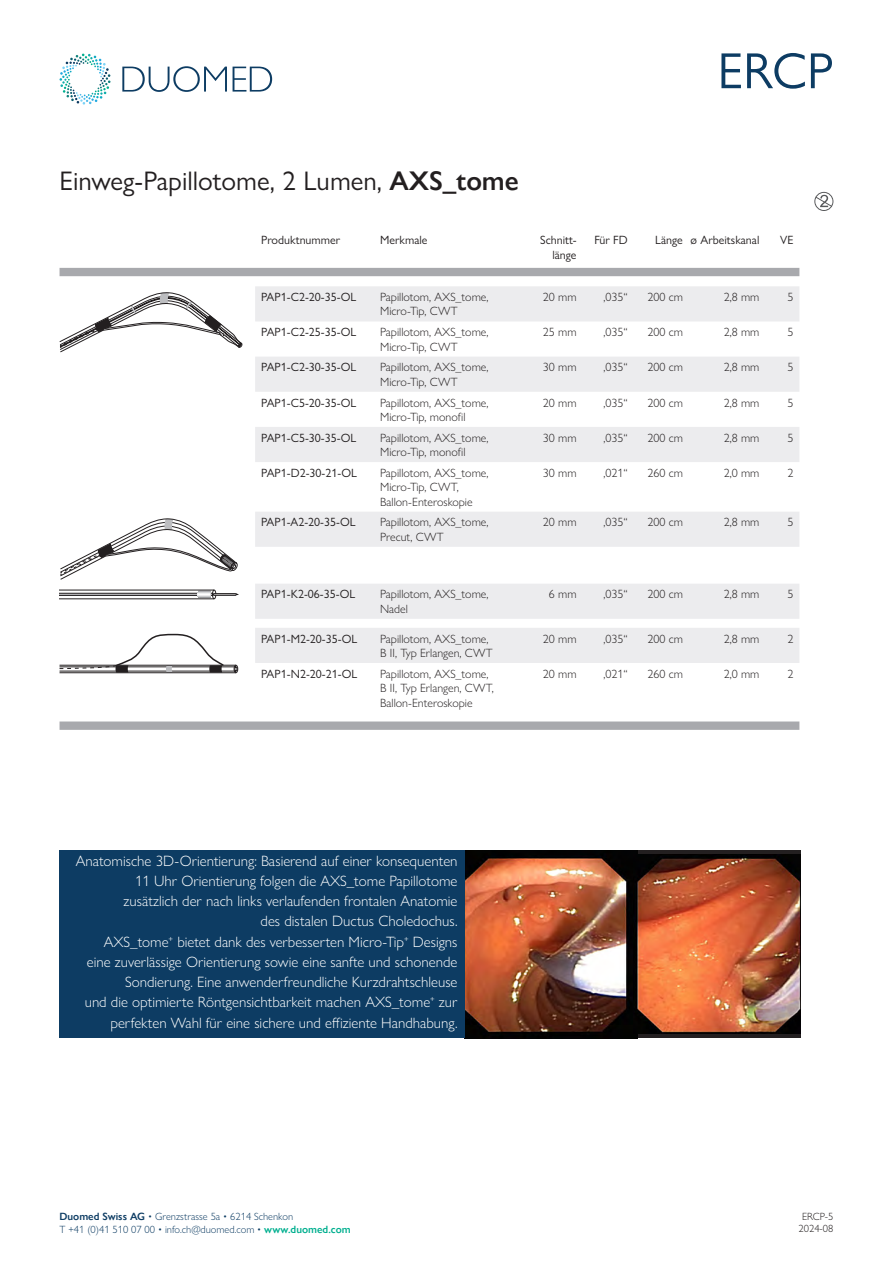
<style>
.page{position:relative;width:893px;height:1263px;background:#fff}
.page>*{position:absolute;margin:0;border:0;box-sizing:border-box;transform-origin:0 0}
.t1{font:51px "Gill Sans Nova";color:#0d3c63}
.Titel2{font:27px "Gill Sans Nova";color:#231f20}
.t2{font:300 15px/20.2px "Gill Sans Nova";color:#fff;text-align:right}
.t3{font:300 12px/14.4px "Gill Sans Nova";color:#231f20}
.t4{font:12px/14.4px "Gill Sans Nova";color:#231f20;text-align:right}
.t5{font:300 10.5px/13.2px "Gill Sans Nova";color:#0d3c63}
.t6{font:300 10.5px/12.6px "Gill Sans Nova";color:#231f20;text-align:center}
.s1{font-weight:600}
.s2{font-weight:600;color:#01af8f}
</style>
<div class="page">
<svg style="left:60px;top:54px;width:51px;height:51px"></svg>
<svg style="left:122px;top:66px;width:150px;height:26px"></svg>
<svg style="left:814px;top:192px;width:19px;height:19px"></svg>
<svg style="left:60px;top:268px;width:739px;height:462px"></svg>
<svg style="left:255px;top:286px;width:544px;height:377px;fill:#ececee"></svg>
<svg style="left:59px;top:292px;width:184px;height:61px"></svg>
<svg style="left:59px;top:517px;width:181px;height:82px"></svg>
<svg style="left:59px;top:633px;width:179px;height:40px"></svg>
<hr style="left:60px;top:672px;width:176px;height:1px;background:#231f20">
<hr style="left:60px;top:665px;width:176px;height:1px;background:#231f20">
<div style="left:465px;top:850px;width:335px;height:188px;background:#231f20"></div>
<img style="left:465px;top:850px;width:173px;height:188px">
<img style="left:634px;top:854px;width:166px;height:179px">
<div style="left:60px;top:850px;width:405px;height:188px;background:#0d3c63"></div>
<p class="Titel2" style="left:60px;top:164px;width:461px">Einweg-Papillotome, 2 Lumen, <span class="s1">AXS_tome</span></p>
<h1 class="t1" style="left:718px;top:40px;width:117px">ERCP</h1>
<p class="t4" style="left:261px;top:233px;width:81px">Produktnummer</p>
<p class="t4" style="left:380px;top:233px;width:49px">Merkmale</p>
<p class="t4" style="left:540px;top:233px;width:38px">Schnitt&shy;länge</p>
<p class="t4" style="left:594px;top:233px;width:35px">Für FD</p>
<p class="t4" style="left:655px;top:233px;width:29px">Länge</p>
<p class="t4" style="left:691px;top:233px;width:70px">ø Arbeitskanal</p>
<p class="t4" style="left:780px;top:233px;width:15px">VE</p>
<p class="t4" style="left:261px;top:290px;width:97px">PAP1-C2-20-35-OL</p>
<p class="t3" style="left:380px;top:290px;width:110px">Papillotom, AXS_tome,<br>Micro-Tip, CWT</p>
<p class="t3" style="left:543px;top:290px;width:35px">20 mm</p>
<p class="t3" style="left:603px;top:290px;width:26px">,035“</p>
<p class="t3" style="left:647px;top:290px;width:37px">200 cm</p>
<p class="t3" style="left:724px;top:290px;width:37px">2,8 mm</p>
<p class="t3" style="left:787px;top:290px;width:7px">5</p>
<p class="t4" style="left:261px;top:325px;width:97px">PAP1-C2-25-35-OL</p>
<p class="t3" style="left:380px;top:325px;width:110px">Papillotom, AXS_tome,</p>
<p class="t3" style="left:380px;top:339px;width:79px">Micro-Tip, CWT</p>
<p class="t3" style="left:543px;top:325px;width:35px">25 mm</p>
<p class="t3" style="left:603px;top:325px;width:26px">,035“</p>
<p class="t3" style="left:647px;top:325px;width:37px">200 cm</p>
<p class="t3" style="left:724px;top:325px;width:37px">2,8 mm</p>
<p class="t3" style="left:787px;top:325px;width:7px">5</p>
<p class="t4" style="left:261px;top:360px;width:97px">PAP1-C2-30-35-OL</p>
<p class="t3" style="left:380px;top:360px;width:110px">Papillotom, AXS_tome,</p>
<p class="t3" style="left:380px;top:374px;width:79px">Micro-Tip, CWT</p>
<p class="t3" style="left:543px;top:360px;width:35px">30 mm</p>
<p class="t3" style="left:603px;top:360px;width:26px">,035“</p>
<p class="t3" style="left:647px;top:360px;width:37px">200 cm</p>
<p class="t3" style="left:724px;top:360px;width:37px">2,8 mm</p>
<p class="t3" style="left:787px;top:360px;width:7px">5</p>
<p class="t4" style="left:261px;top:395px;width:97px">PAP1-C5-20-35-OL</p>
<p class="t3" style="left:380px;top:395px;width:110px">Papillotom, AXS_tome,</p>
<p class="t3" style="left:380px;top:409px;width:87px">Micro-Tip, monofil</p>
<p class="t3" style="left:543px;top:395px;width:35px">20 mm</p>
<p class="t3" style="left:603px;top:395px;width:26px">,035“</p>
<p class="t3" style="left:647px;top:395px;width:37px">200 cm</p>
<p class="t3" style="left:724px;top:395px;width:37px">2,8 mm</p>
<p class="t3" style="left:787px;top:395px;width:7px">5</p>
<p class="t4" style="left:261px;top:430px;width:97px">PAP1-C5-30-35-OL</p>
<p class="t3" style="left:380px;top:430px;width:110px">Papillotom, AXS_tome,</p>
<p class="t3" style="left:380px;top:445px;width:87px">Micro-Tip, monofil</p>
<p class="t3" style="left:543px;top:430px;width:35px">30 mm</p>
<p class="t3" style="left:603px;top:430px;width:26px">,035“</p>
<p class="t3" style="left:647px;top:430px;width:37px">200 cm</p>
<p class="t3" style="left:724px;top:430px;width:37px">2,8 mm</p>
<p class="t3" style="left:787px;top:430px;width:7px">5</p>
<p class="t4" style="left:261px;top:465px;width:97px">PAP1-D2-30-21-OL</p>
<p class="t3" style="left:380px;top:465px;width:110px">Papillotom, AXS_tome,</p>
<p class="t3" style="left:380px;top:480px;width:80px">Micro-Tip, CWT,</p>
<p class="t3" style="left:380px;top:494px;width:94px">Ballon-Enteroskopie</p>
<p class="t3" style="left:543px;top:465px;width:35px">30 mm</p>
<p class="t3" style="left:603px;top:465px;width:26px">,021“</p>
<p class="t3" style="left:647px;top:465px;width:37px">260 cm</p>
<p class="t3" style="left:724px;top:465px;width:37px">2,0 mm</p>
<p class="t3" style="left:787px;top:465px;width:7px">2</p>
<p class="t4" style="left:261px;top:515px;width:96px">PAP1-A2-20-35-OL</p>
<p class="t3" style="left:380px;top:515px;width:110px">Papillotom, AXS_tome,</p>
<p class="t3" style="left:380px;top:529px;width:65px">Precut, CWT</p>
<p class="t3" style="left:543px;top:515px;width:35px">20 mm</p>
<p class="t3" style="left:603px;top:515px;width:26px">,035“</p>
<p class="t3" style="left:647px;top:515px;width:37px">200 cm</p>
<p class="t3" style="left:724px;top:515px;width:37px">2,8 mm</p>
<p class="t3" style="left:787px;top:515px;width:7px">5</p>
<p class="t4" style="left:261px;top:587px;width:96px">PAP1-K2-06-35-OL</p>
<p class="t3" style="left:380px;top:587px;width:110px">Papillotom, AXS_tome,</p>
<p class="t3" style="left:380px;top:601px;width:29px">Nadel</p>
<p class="t3" style="left:549px;top:587px;width:29px">6 mm</p>
<p class="t3" style="left:603px;top:587px;width:26px">,035“</p>
<p class="t3" style="left:647px;top:587px;width:37px">200 cm</p>
<p class="t3" style="left:724px;top:587px;width:37px">2,8 mm</p>
<p class="t3" style="left:787px;top:587px;width:7px">5</p>
<p class="t4" style="left:261px;top:631px;width:98px">PAP1-M2-20-35-OL</p>
<p class="t3" style="left:380px;top:631px;width:110px">Papillotom, AXS_tome,</p>
<p class="t3" style="left:380px;top:645px;width:114px">B II, Typ Erlangen, CWT</p>
<p class="t3" style="left:543px;top:631px;width:35px">20 mm</p>
<p class="t3" style="left:603px;top:631px;width:26px">,035“</p>
<p class="t3" style="left:647px;top:631px;width:37px">200 cm</p>
<p class="t3" style="left:724px;top:631px;width:37px">2,8 mm</p>
<p class="t3" style="left:787px;top:631px;width:7px">2</p>
<p class="t4" style="left:261px;top:666px;width:98px">PAP1-N2-20-21-OL</p>
<p class="t3" style="left:380px;top:666px;width:110px">Papillotom, AXS_tome,</p>
<p class="t3" style="left:380px;top:681px;width:115px">B II, Typ Erlangen, CWT,<br>Ballon-Enteroskopie</p>
<p class="t3" style="left:543px;top:666px;width:35px">20 mm</p>
<p class="t3" style="left:603px;top:666px;width:26px">,021“</p>
<p class="t3" style="left:647px;top:666px;width:37px">260 cm</p>
<p class="t3" style="left:724px;top:666px;width:37px">2,0 mm</p>
<p class="t3" style="left:787px;top:666px;width:7px">2</p>
<p class="t2" style="left:76px;top:850px;width:383px">Anatomische 3D-Orientierung: Basierend auf einer konsequenten 11 Uhr Orientierung folgen die AXS_tome Papillotome<br>zusätzlich der nach links verlaufenden frontalen Anatomie<br>des distalen Ductus Choledochus.</p>
<p class="t2" style="left:85px;top:931px;width:374px">AXS_tome<sup>+</sup> bietet dank des verbesserten Micro-Tip<sup>+</sup> Designs eine zuverlässige Orientierung sowie eine sanfte und schonende Sondierung. Eine anwenderfreundliche Kurzdrahtschleuse<br>und die optimierte Röntgensichtbarkeit machen AXS_tome<sup>+</sup> zur perfekten Wahl für eine sichere und effiziente Handhabung.</p>
<p class="t5" style="left:60px;top:1209px;width:293px"><span class="s1">Duomed Swiss AG</span> • Grenzstrasse 5a • 6214 Schenkon<br>T +41 (0)41 510 07 00 • info.ch@duomed.com • <span class="s2">www.duomed.com</span></p>
<p class="t6" style="left:799px;top:1209px;width:36px">ERCP-5<br>2024-08</p>
</div>
